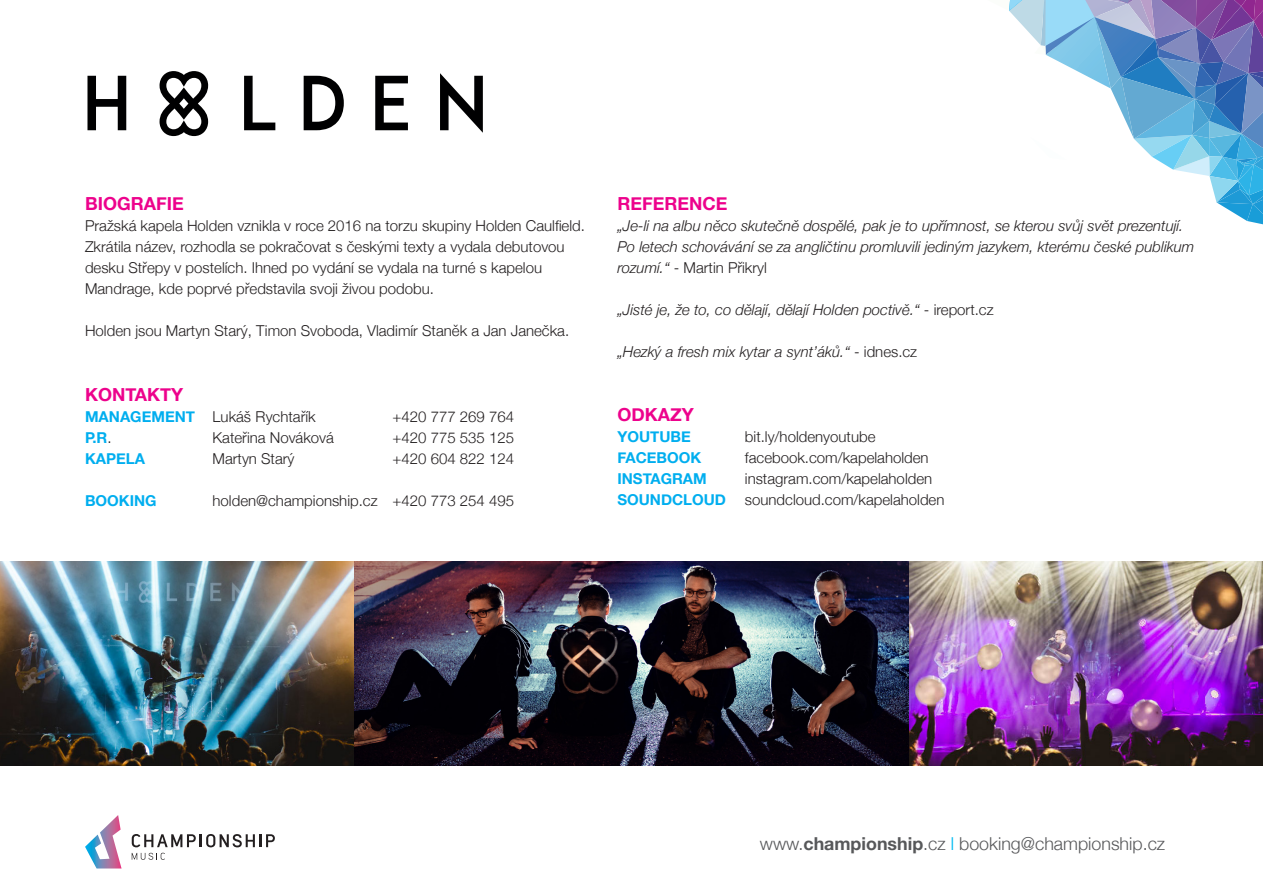
<style>
.page{position:relative;width:1263px;height:893px;background:#fff}
.page>*{position:absolute;margin:0;border:0;box-sizing:border-box;transform-origin:0 0}
.t1{font:700 18px "Helvetica Neue";color:#ed028c}
.t2{font:300 17.85px "Helvetica Neue";color:#57585a}
.t3{font:300 15px/21px "Helvetica Neue";color:#231f20}
.t4{font:italic 300 15px/21px "Helvetica Neue";color:#231f20}
.t5{font:700 15px "Helvetica Neue";color:#00aeef}
.s1{font-weight:700;color:#00aeef}
.s2{font-weight:300;color:#231f20}
.s3{font-style:normal}
.s4{font-weight:700}
.s5{color:#00baf1}
</style>
<div class="page">
<svg style="left:132px;top:853px;width:33px;height:7px"></svg>
<svg style="left:132px;top:834px;width:143px;height:13px"></svg>
<svg style="left:85px;top:815px;width:37px;height:53px"></svg>
<svg style="left:1009px;top:0;width:254px;height:224px"></svg>
<svg style="left:159px;top:71px;width:49px;height:65px"></svg>
<svg style="left:87px;top:76px;width:39px;height:54px"></svg>
<svg style="left:244px;top:76px;width:31px;height:54px"></svg>
<svg style="left:304px;top:76px;width:40px;height:54px"></svg>
<svg style="left:375px;top:76px;width:33px;height:54px"></svg>
<svg style="left:440px;top:73px;width:43px;height:60px"></svg>
<img style="left:909px;top:562px;width:354px;height:203px">
<img style="left:0;top:562px;width:909px;height:203px">
<p class="t1" style="left:85px;top:187px;width:100px">BIOGRAFIE</p>
<p class="t3" style="left:85px;top:214px;width:501px">Pražská kapela Holden vznikla v roce 2016 na torzu skupiny Holden Caulfield.<br>Zkrátila název, rozhodla se pokračovat s českými texty a vydala debutovou desku Střepy v postelích. Ihned po vydání se vydala na turné s kapelou Mandrage, kde poprvé představila svoji živou podobu.</p>
<p class="t3" style="left:85px;top:319px;width:486px">Holden jsou Martyn Starý, Timon Svoboda, Vladimír Staněk a Jan Janečka.</p>
<p class="t1" style="left:85px;top:378px;width:100px">KONTAKTY</p>
<p class="t3" style="left:85px;top:405px;width:232px"><span class="s1">MANAGEMENT</span> Lukáš Rychtařík</p>
<p class="t3" style="left:393px;top:405px;width:123px">+420 777 269 764</p>
<p class="t5" style="left:85px;top:424px;width:28px">P.R<span class="s2">.</span></p>
<p class="t3" style="left:213px;top:426px;width:123px">Kateřina Nováková</p>
<p class="t3" style="left:393px;top:426px;width:123px">+420 775 535 125</p>
<p class="t5" style="left:85px;top:445px;width:62px">KAPELA</p>
<p class="t3" style="left:213px;top:447px;width:83px">Martyn Starý</p>
<p class="t3" style="left:393px;top:447px;width:123px">+420 604 822 124</p>
<p class="t5" style="left:85px;top:487px;width:73px">BOOKING</p>
<p class="t3" style="left:213px;top:489px;width:303px">holden@championship.cz +420 773 254 495</p>
<p class="t1" style="left:617px;top:187px;width:111px">REFERENCE</p>
<p class="t4" style="left:617px;top:214px;width:578px">„Je-li na albu něco skutečně dospělé, pak je to upřímnost, se kterou svůj svět prezentují.<br>Po letech schovávání se za angličtinu promluvili jediným jazykem, kterému české publikum rozumí.“ <span class="s3">- Martin Přikryl</span></p>
<p class="t4" style="left:617px;top:298px;width:378px">„Jisté je, že to, co dělají, dělají Holden poctivě.“ <span class="s3">- ireport.cz</span></p>
<p class="t4" style="left:617px;top:340px;width:301px">„Hezký a fresh mix kytar a synťáků.“ <span class="s3">- idnes.cz</span></p>
<p class="t1" style="left:617px;top:398px;width:78px">ODKAZY</p>
<p class="t5" style="left:617px;top:423px;width:75px">YOUTUBE</p>
<p class="t3" style="left:745px;top:425px;width:132px">bit.ly/holdenyoutube</p>
<p class="t5" style="left:617px;top:444px;width:85px">FACEBOOK</p>
<p class="t3" style="left:745px;top:446px;width:185px">facebook.com/kapelaholden</p>
<p class="t5" style="left:617px;top:465px;width:91px">INSTAGRAM</p>
<p class="t3" style="left:745px;top:467px;width:189px">instagram.com/kapelaholden</p>
<p class="t5" style="left:617px;top:486px;width:110px">SOUNDCLOUD</p>
<p class="t3" style="left:745px;top:488px;width:201px">soundcloud.com/kapelaholden</p>
<p class="t2" style="left:760px;top:830px;width:407px">www.<span class="s4">championship</span>.cz <span class="s5">I</span> booking@championship.cz</p>
</div>
